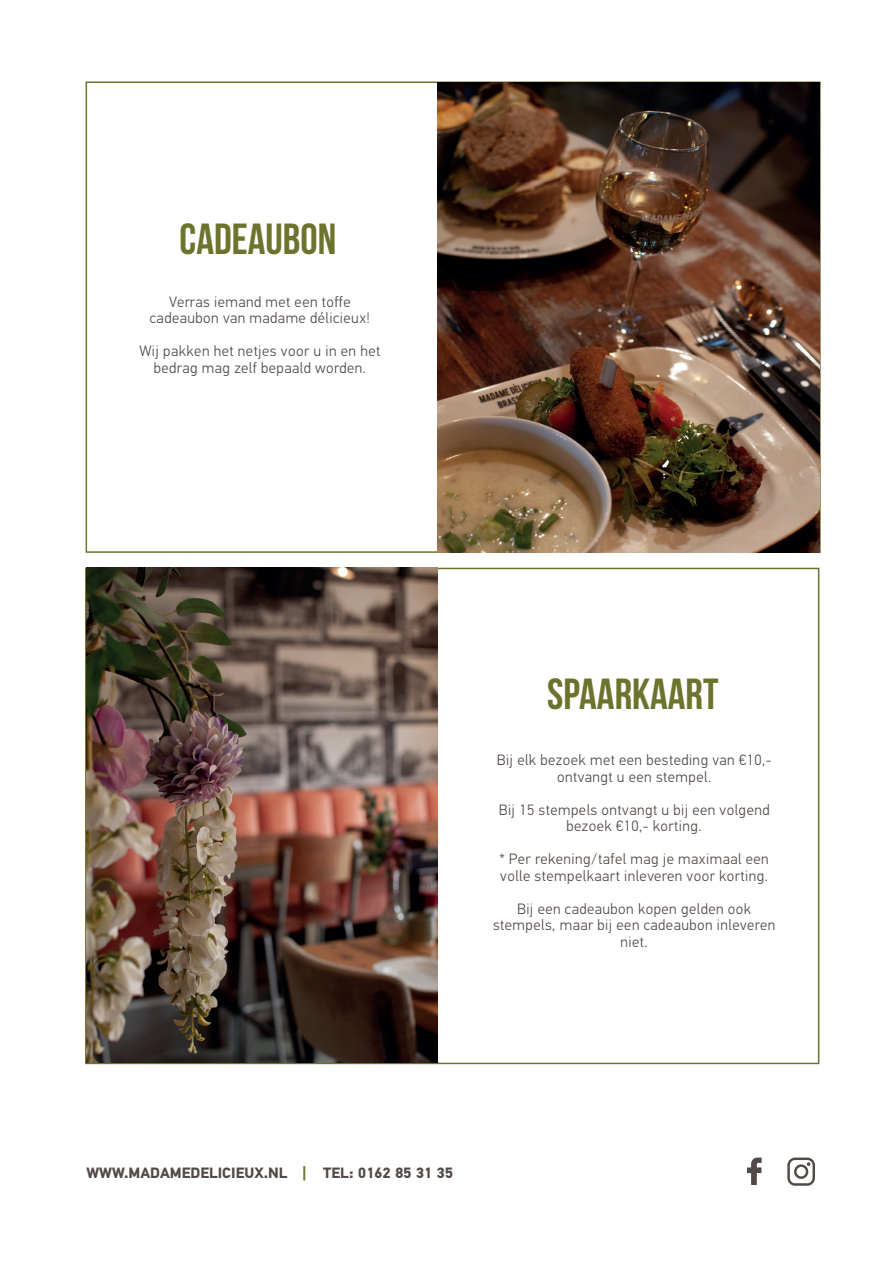
<style>
.page{position:relative;width:893px;height:1263px;background:#fff}
.page>*{position:absolute;margin:0;border:0;box-sizing:border-box;transform-origin:0 0}
.t1{font:43.5px "Bebas Neue";color:#6c732d}
.t2{font:300 15px/16.5px "PF Din Text Universal";letter-spacing:.03em;color:#524a47;text-align:center}
.t3{font:700 15px "PF Din Text Universal";color:#524a47}
.s1{color:#6c732d}
</style>
<div class="page">
<svg style="left:787px;top:1157px;width:28px;height:29px"></svg>
<svg style="left:747px;top:1157px;width:15px;height:28px"></svg>
<img style="left:86px;top:568px;width:352px;height:495px">
<img style="left:438px;top:83px;width:381px;height:470px">
<h1 class="t1" style="left:180px;top:215px;width:158px">CADEAUBON</h1>
<p class="t2" style="left:150px;top:294px;width:222px">Verras iemand met een toffe cadeaubon van madame délicieux!</p>
<p class="t2" style="left:139px;top:344px;width:242px">Wij pakken het netjes voor u in en het bedrag mag zelf bepaald worden.</p>
<h1 class="t1" style="left:547px;top:670px;width:173px">SPAARKAART</h1>
<p class="t2" style="left:497px;top:753px;width:276px">Bij elk bezoek met een besteding van €10,- ontvangt u een stempel.</p>
<p class="t2" style="left:499px;top:802px;width:272px">Bij 15 stempels ontvangt u bij een volgend bezoek €10,- korting.</p>
<p class="t2" style="left:499px;top:852px;width:271px;text-align:left">* Per rekening/tafel mag je maximaal een volle stempelkaart inleveren voor korting.</p>
<p class="t2" style="left:493px;top:901px;width:284px">Bij een cadeaubon kopen gelden ook stempels, maar bij een cadeaubon inleveren niet.</p>
<p class="t3" style="left:86px;top:1163px;width:368px">WWW.MADAMEDELICIEUX.NL <span class="s1">|</span> TEL: 0162 85 31 35</p>
</div>
